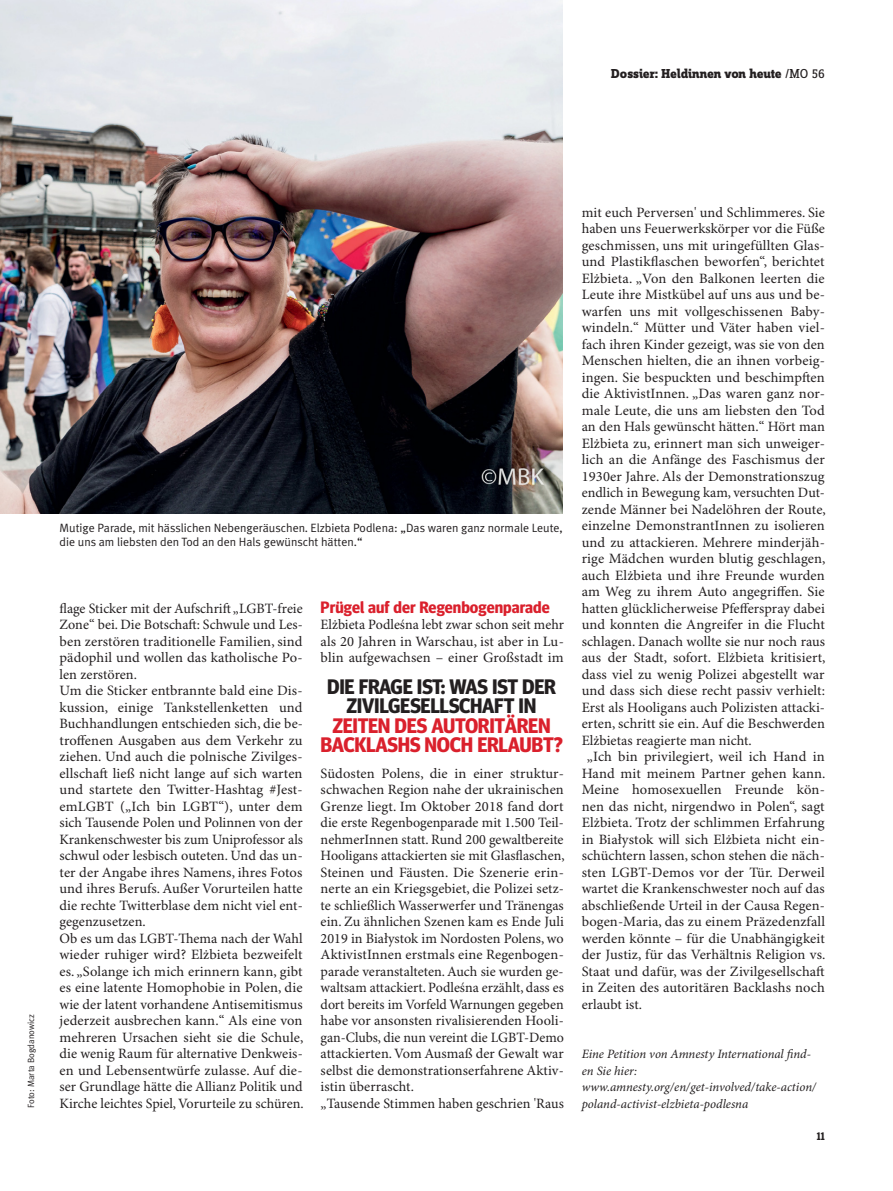
<style>
.page{position:relative;width:893px;height:1191px;background:#fff}
.page>*{position:absolute;margin:0;border:0;box-sizing:border-box;transform-origin:0 0}
.t1{font:700 21px/19.5px "Meta Headline";letter-spacing:-.015em;color:#da202c;text-align:center}
.t2{font:700 21px/19.5px "Meta Headline";letter-spacing:-.015em;color:#231f20;text-align:center}
.t3{font:700 16.5px "Meta Headline";letter-spacing:.005em;color:#da202c}
.t4{font:14.25px/16.5px "Minion Pro";letter-spacing:.005em;color:#231f20}
.t5{font:800 13.5px "Zine Slab Dis";color:#231f20}
.t6{font:italic 12.75px/16.5px "Minion Pro";color:#231f20}
.t7{font:12px/13.5px "Meta Plus Normal";color:#231f20}
.t8{font:700 12px "Zine Slab Dis";color:#231f20}
.t9{font:9px "Meta Plus Normal";color:#231f20}
.s1{font-weight:400}
</style>
<div class="page">
<img style="left:0;top:0;width:563px;height:514px">
<p class="t5" style="left:611px;top:69px;width:215px">Dossier: Heldinnen von heute <span class="s1">/MO 56</span></p>
<p class="t9" style="left:28px;top:1108px;width:95px;rotate:-90deg">Foto: Marta Bogdanowicz</p>
<p class="t7" style="left:60px;top:522px;width:505px">Mutige Parade, mit hässlichen Nebengeräuschen. Elzbieta Podlena: „Das waren ganz normale Leute, die uns am liebsten den Tod an den Hals gewünscht hätten.“</p>
<p class="t4" style="left:60px;top:601px;width:246px">flage Sticker mit der Aufschrift „LGBT-freie Zone“ bei. Die Botschaft: Schwule und Les&shy;ben zerstören traditionelle Familien, sind pädophil und wollen das katholische Po&shy;len zerstören.<br>Um die Sticker entbrannte bald eine Dis&shy;kussion, einige Tankstellenketten und Buchhandlungen entschieden sich, die be&shy;troffenen Ausgaben aus dem Verkehr zu ziehen. Und auch die polnische Zivilges&shy;ellschaft ließ nicht lange auf sich warten und startete den Twitter-Hashtag #Jest&shy;emLGBT („Ich bin LGBT“), unter dem sich Tausende Polen und Polinnen von der Krankenschwester bis zum Uniprofessor als schwul oder lesbisch outeten. Und das un&shy;ter der Angabe ihres Namens, ihres Fotos und ihres Berufs. Außer Vorurteilen hatte die rechte Twitterblase dem nicht viel ent&shy;gegenzusetzen.<br>Ob es um das LGBT-Thema nach der Wahl wieder ruhiger wird? Elżbieta bezweifelt es. „Solange ich mich erinnern kann, gibt es eine latente Homophobie in Polen, die wie der latent vorhandene Antisemitismus jederzeit ausbrechen kann.“ Als eine von mehreren Ursachen sieht sie die Schule, die wenig Raum für alternative Denkweis&shy;en und Lebensentwürfe zulasse. Auf die&shy;ser Grundlage hätte die Allianz Politik und Kirche leichtes Spiel, Vorurteile zu schüren.</p>
<p class="t3" style="left:321px;top:601px;width:231px">Prügel auf der Regenbogenparade</p>
<p class="t4" style="left:321px;top:617px;width:245px;text-align:justify">Elżbieta Podleśna lebt zwar schon seit mehr als 20 Jahren in Warschau, ist aber in Lu&shy;blin aufgewachsen – einer Großstadt im</p>
<h1 class="t2" style="left:327px;top:678px;width:230px">DIE FRAGE IST: WAS IST DER<br>ZIVILGESELLSCHAFT IN</h1>
<h1 class="t1" style="left:320px;top:717px;width:244px">ZEITEN DES AUTORITÄREN<br>BACKLASHS NOCH ERLAUBT?</h1>
<p class="t4" style="left:321px;top:766px;width:245px">Südosten Polens, die in einer struktur&shy;schwachen Region nahe der ukrainischen Grenze liegt. Im Oktober 2018 fand dort die erste Regenbogenparade mit 1.500 Teil&shy;nehmerInnen statt. Rund 200 gewaltbereite Hooligans attackierten sie mit Glasflaschen, Steinen und Fäusten. Die Szenerie erin&shy;nerte an ein Kriegsgebiet, die Polizei setz&shy;te schließlich Wasserwerfer und Tränengas ein. Zu ähnlichen Szenen kam es Ende Juli 2019 in Białystok im Nordosten Polens, wo AktivistInnen erstmals eine Regenbogen&shy;parade veranstalteten. Auch sie wurden ge&shy;waltsam attackiert. Podleśna erzählt, dass es dort bereits im Vorfeld Warnungen gegeben habe vor ansonsten rivalisierenden Hooli&shy;gan-Clubs, die nun vereint die LGBT-Demo attackierten. Vom Ausmaß der Gewalt war selbst die demonstrationserfahrene Aktiv&shy;istin überrascht.<br>„Tausende Stimmen haben geschrien 'Raus</p>
<p class="t4" style="left:582px;top:205px;width:245px">mit euch Perversen' und Schlimmeres. Sie</p>
<p class="t4" style="left:582px;top:221px;width:245px">haben uns Feuerwerkskörper vor die Füße</p>
<p class="t4" style="left:582px;top:238px;width:245px">geschmissen, uns mit uringefüllten Glas-</p>
<p class="t4" style="left:582px;top:254px;width:244px">und Plastikflaschen beworfen“, berichtet</p>
<p class="t4" style="left:582px;top:271px;width:245px">Elżbieta. „Von den Balkonen leerten die</p>
<p class="t4" style="left:582px;top:287px;width:245px">Leute ihre Mistkübel auf uns aus und be-</p>
<p class="t4" style="left:582px;top:304px;width:245px">warfen uns mit vollgeschissenen Baby-</p>
<p class="t4" style="left:582px;top:320px;width:245px">windeln.“ Mütter und Väter haben viel-</p>
<p class="t4" style="left:582px;top:337px;width:244px">fach ihren Kinder gezeigt, was sie von den</p>
<p class="t4" style="left:582px;top:353px;width:245px">Menschen hielten, die an ihnen vorbeig-</p>
<p class="t4" style="left:582px;top:370px;width:245px">ingen. Sie bespuckten und beschimpften</p>
<p class="t4" style="left:582px;top:386px;width:245px">die AktivistInnen. „Das waren ganz nor-</p>
<p class="t4" style="left:582px;top:403px;width:245px">male Leute, die uns am liebsten den Tod</p>
<p class="t4" style="left:582px;top:419px;width:245px">an den Hals gewünscht hätten.“ Hört man</p>
<p class="t4" style="left:582px;top:436px;width:245px">Elżbieta zu, erinnert man sich unweiger-</p>
<p class="t4" style="left:582px;top:452px;width:245px">lich an die Anfänge des Faschismus der</p>
<p class="t4" style="left:582px;top:469px;width:244px">1930er Jahre. Als der Demonstrationszug</p>
<p class="t4" style="left:582px;top:485px;width:245px">endlich in Bewegung kam, versuchten Dut-</p>
<p class="t4" style="left:582px;top:502px;width:246px">zende Männer bei Nadelöhren der Route,</p>
<p class="t4" style="left:582px;top:518px;width:245px">einzelne DemonstrantInnen zu isolieren</p>
<p class="t4" style="left:582px;top:535px;width:245px">und zu attackieren. Mehrere minderjäh-</p>
<p class="t4" style="left:582px;top:551px;width:245px">rige Mädchen wurden blutig geschlagen,</p>
<p class="t4" style="left:582px;top:568px;width:245px">auch Elżbieta und ihre Freunde wurden</p>
<p class="t4" style="left:582px;top:584px;width:244px">am Weg zu ihrem Auto angegriffen. Sie</p>
<p class="t4" style="left:582px;top:601px;width:245px">hatten glücklicherweise Pfefferspray dabei</p>
<p class="t4" style="left:582px;top:617px;width:245px">und konnten die Angreifer in die Flucht</p>
<p class="t4" style="left:582px;top:634px;width:245px">schlagen. Danach wollte sie nur noch raus</p>
<p class="t4" style="left:582px;top:650px;width:245px">aus der Stadt, sofort. Elżbieta kritisiert,</p>
<p class="t4" style="left:582px;top:667px;width:244px">dass viel zu wenig Polizei abgestellt war</p>
<p class="t4" style="left:582px;top:683px;width:245px">und dass sich diese recht passiv verhielt:</p>
<p class="t4" style="left:582px;top:700px;width:245px">Erst als Hooligans auch Polizisten attacki-</p>
<p class="t4" style="left:582px;top:716px;width:245px">erten, schritt sie ein. Auf die Beschwerden</p>
<p class="t4" style="left:582px;top:733px;width:172px">Elżbietas reagierte man nicht.</p>
<p class="t4" style="left:587px;top:749px;width:239px">„Ich bin privilegiert, weil ich Hand in</p>
<p class="t4" style="left:582px;top:766px;width:245px">Hand mit meinem Partner gehen kann.</p>
<p class="t4" style="left:582px;top:782px;width:245px">Meine homosexuellen Freunde kön-</p>
<p class="t4" style="left:582px;top:799px;width:244px">nen das nicht, nirgendwo in Polen“, sagt</p>
<p class="t4" style="left:582px;top:815px;width:244px">Elżbieta. Trotz der schlimmen Erfahrung</p>
<p class="t4" style="left:582px;top:832px;width:245px">in Białystok will sich Elżbieta nicht ein-</p>
<p class="t4" style="left:582px;top:848px;width:245px">schüchtern lassen, schon stehen die näch-</p>
<p class="t4" style="left:582px;top:865px;width:245px">sten LGBT-Demos vor der Tür. Derweil</p>
<p class="t4" style="left:582px;top:881px;width:244px">wartet die Krankenschwester noch auf das</p>
<p class="t4" style="left:582px;top:898px;width:245px">abschließende Urteil in der Causa Regen-</p>
<p class="t4" style="left:582px;top:914px;width:245px">bogen-Maria, das zu einem Präzedenzfall</p>
<p class="t4" style="left:582px;top:931px;width:245px">werden könnte – für die Unabhängigkeit</p>
<p class="t4" style="left:582px;top:947px;width:245px">der Justiz, für das Verhältnis Religion vs.</p>
<p class="t4" style="left:582px;top:964px;width:244px">Staat und dafür, was der Zivilgesellschaft</p>
<p class="t4" style="left:582px;top:980px;width:245px">in Zeiten des autoritären Backlashs noch</p>
<p class="t4" style="left:582px;top:997px;width:62px">erlaubt ist.</p>
<p class="t6" style="left:582px;top:1047px;width:236px">Eine Petition von Amnesty International find&shy;en Sie hier: www.amnesty.org/en/get-involved/take-action/</p>
<p class="t6" style="left:582px;top:1096px;width:168px">poland-activist-elzbieta-podlesna</p>
<p class="t8" style="left:817px;top:1128px;width:10px">11</p>
</div>
